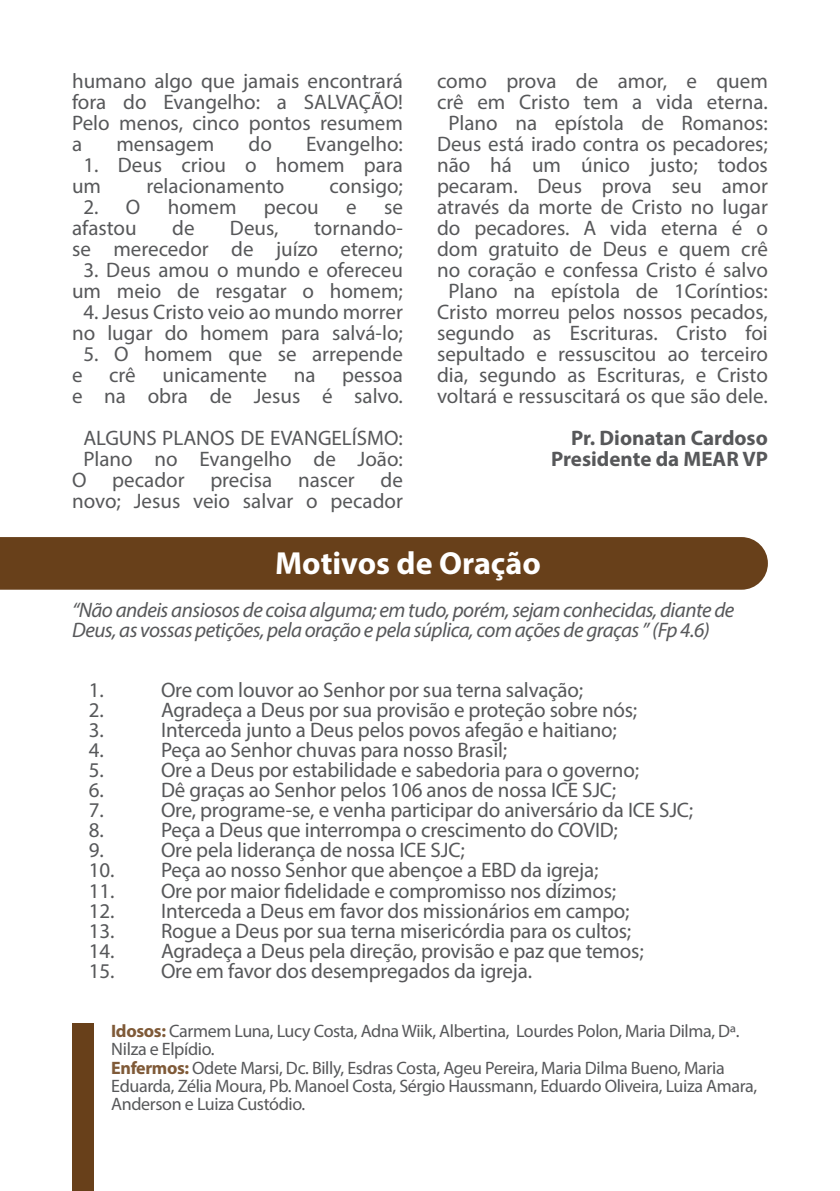
<style>
.page{position:relative;width:840px;height:1191px;background:#fff}
.page>*{position:absolute;margin:0;border:0;box-sizing:border-box;transform-origin:0 0}
.t1{font:700 32px "Myriad Pro";color:#fff}
.t2{font:21px/21px "Myriad Pro";letter-spacing:-.005em;color:#57585a;text-align:center}
.t3{font:italic 21px/20px "Myriad Pro";letter-spacing:-.025em;color:#57585a}
.t4{font:700 21px "Myriad Pro";color:#57585a}
.t5{font:18px/18px "Myriad Pro";letter-spacing:-.02em;color:#57585a}
.s1{font-weight:700;color:#7f5a38}
</style>
<div class="page">
<div style="left:0;top:537px;width:767px;height:52px;background:#68401a"></div>
<div style="left:72px;top:1024px;width:22px;height:167px;background:#68401a"></div>
<p class="t2" style="left:72px;top:70px;width:332px;text-align:justify">humano algo que jamais encontrará fora do Evangelho: a SALVAÇÃO!<br>Pelo menos, cinco pontos resumem a</p>
<p class="t2" style="left:116px;top:133px;width:99px">mensagem</p>
<p class="t2" style="left:248px;top:133px;width:25px">do</p>
<p class="t2" style="left:306px;top:133px;width:98px">Evangelho:</p>
<p class="t2" style="left:72px;top:154px;width:332px;text-align:left;text-indent:11px">1. Deus criou o homem para um</p>
<p class="t2" style="left:146px;top:175px;width:139px">relacionamento</p>
<p class="t2" style="left:329px;top:175px;width:75px">consigo;</p>
<p class="t2" style="left:83px;top:196px;width:58px">2. O</p>
<p class="t2" style="left:168px;top:196px;width:70px">homem</p>
<p class="t2" style="left:264px;top:196px;width:56px">pecou</p>
<p class="t2" style="left:346px;top:196px;width:12px">e</p>
<p class="t2" style="left:384px;top:196px;width:20px">se</p>
<p class="t2" style="left:72px;top:217px;width:66px">afastou</p>
<p class="t2" style="left:172px;top:217px;width:24px">de</p>
<p class="t2" style="left:230px;top:217px;width:50px">Deus,</p>
<p class="t2" style="left:72px;top:217px;width:332px;text-align:right">tornando-<br>se merecedor de juízo eterno;</p>
<p class="t2" style="left:72px;top:259px;width:332px">3. Deus amou o mundo e ofereceu um meio de resgatar o homem;</p>
<p class="t2" style="left:72px;top:301px;width:332px">4. Jesus Cristo veio ao mundo morrer no lugar do homem para salvá-lo;</p>
<p class="t2" style="left:83px;top:343px;width:321px">5. O homem que se arrepende</p>
<p class="t2" style="left:72px;top:364px;width:12px">e</p>
<p class="t2" style="left:109px;top:364px;width:28px">crê</p>
<p class="t2" style="left:162px;top:364px;width:106px">unicamente</p>
<p class="t2" style="left:293px;top:364px;width:23px">na</p>
<p class="t2" style="left:72px;top:364px;width:332px;text-align:right">pessoa<br>e na obra de Jesus é salvo.</p>
<p class="t2" style="left:83px;top:427px;width:321px">ALGUNS PLANOS DE EVANGELÍSMO:</p>
<p class="t2" style="left:72px;top:448px;width:332px">Plano no Evangelho de João:<br>O pecador precisa nascer de novo; Jesus veio salvar o pecador</p>
<p class="t2" style="left:437px;top:70px;width:332px;text-align:left">como prova de amor, e quem crê em Cristo tem a vida eterna.</p>
<p class="t2" style="left:437px;top:112px;width:332px">Plano na epístola de Romanos:<br>Deus está irado contra os pecadores; não há um único justo; todos pecaram. Deus prova seu amor através da morte de Cristo no lugar do pecadores. A vida eterna é o dom gratuito de Deus e quem crê no coração e confessa Cristo é salvo</p>
<p class="t2" style="left:437px;top:280px;width:332px">Plano na epístola de 1Coríntios:<br>Cristo morreu pelos nossos pecados, segundo as Escrituras. Cristo foi sepultado e ressuscitou ao terceiro dia, segundo as Escrituras, e Cristo voltará e ressuscitará os que são dele.</p>
<p class="t4" style="left:571px;top:424px;width:198px">Pr. Dionatan Cardoso</p>
<p class="t4" style="left:550px;top:445px;width:218px">Presidente da MEAR VP</p>
<p class="t1" style="left:275px;top:543px;width:267px">Motivos de Oração</p>
<p class="t3" style="left:72px;top:599px;width:663px">“Não andeis ansiosos de coisa alguma; em tudo, porém, sejam conhecidas, diante de<br>Deus, as vossas petições, pela oração e pela súplica, com ações de graças ” (Fp 4.6)</p>
<p class="t2" style="left:89px;top:679px;width:16px">1.</p>
<p class="t2" style="left:161px;top:679px;width:423px">Ore com louvor ao Senhor por sua terna salvação;</p>
<p class="t2" style="left:89px;top:699px;width:16px">2.</p>
<p class="t2" style="left:161px;top:699px;width:477px">Agradeça a Deus por sua provisão e proteção sobre nós;</p>
<p class="t2" style="left:89px;top:719px;width:16px">3.</p>
<p class="t2" style="left:161px;top:719px;width:457px">Interceda junto a Deus pelos povos afegão e haitiano;</p>
<p class="t2" style="left:89px;top:739px;width:16px">4.</p>
<p class="t2" style="left:161px;top:739px;width:347px">Peça ao Senhor chuvas para nosso Brasil;</p>
<p class="t2" style="left:89px;top:759px;width:16px">5.</p>
<p class="t2" style="left:161px;top:759px;width:479px">Ore a Deus por estabilidade e sabedoria para o governo;</p>
<p class="t2" style="left:89px;top:779px;width:16px">6.</p>
<p class="t2" style="left:161px;top:779px;width:456px">Dê graças ao Senhor pelos 106 anos de nossa ICE SJC;</p>
<p class="t2" style="left:89px;top:799px;width:16px">7.</p>
<p class="t2" style="left:161px;top:799px;width:533px">Ore, programe-se, e venha participar do aniversário da ICE SJC;</p>
<p class="t2" style="left:89px;top:819px;width:16px">8.</p>
<p class="t2" style="left:161px;top:819px;width:458px">Peça a Deus que interrompa o crescimento do COVID;</p>
<p class="t2" style="left:89px;top:839px;width:16px">9.</p>
<p class="t2" style="left:161px;top:839px;width:305px">Ore pela liderança de nossa ICE SJC;</p>
<p class="t2" style="left:89px;top:859px;width:510px">10. Peça ao nosso Senhor que abençoe a EBD da igreja;</p>
<p class="t2" style="left:89px;top:879px;width:528px">11. Ore por maior fidelidade e compromisso nos dízimos;</p>
<p class="t2" style="left:89px;top:899px;width:542px">12. Interceda a Deus em favor dos missionários em campo;</p>
<p class="t2" style="left:89px;top:919px;width:543px">13. Rogue a Deus por sua terna misericórdia para os cultos;</p>
<p class="t2" style="left:89px;top:939px;width:556px">14. Agradeça a Deus pela direção, provisão e paz que temos;</p>
<p class="t2" style="left:89px;top:959px;width:444px">15. Ore em favor dos desempregados da igreja.</p>
<p class="t5" style="left:111px;top:1022px;width:629px"><span class="s1">Idosos:</span> Carmem Luna, Lucy Costa, Adna Wiik, Albertina, Lourdes Polon, Maria Dilma, Dª.<br>Nilza e Elpídio.</p>
<p class="t5" style="left:111px;top:1058px;width:647px"><span class="s1">Enfermos:</span> Odete Marsi, Dc. Billy, Esdras Costa, Ageu Pereira, Maria Dilma Bueno, Maria<br>Eduarda, Zélia Moura, Pb. Manoel Costa, Sérgio Haussmann, Eduardo Oliveira, Luiza Amara,<br>Anderson e Luiza Custódio.</p>
</div>
